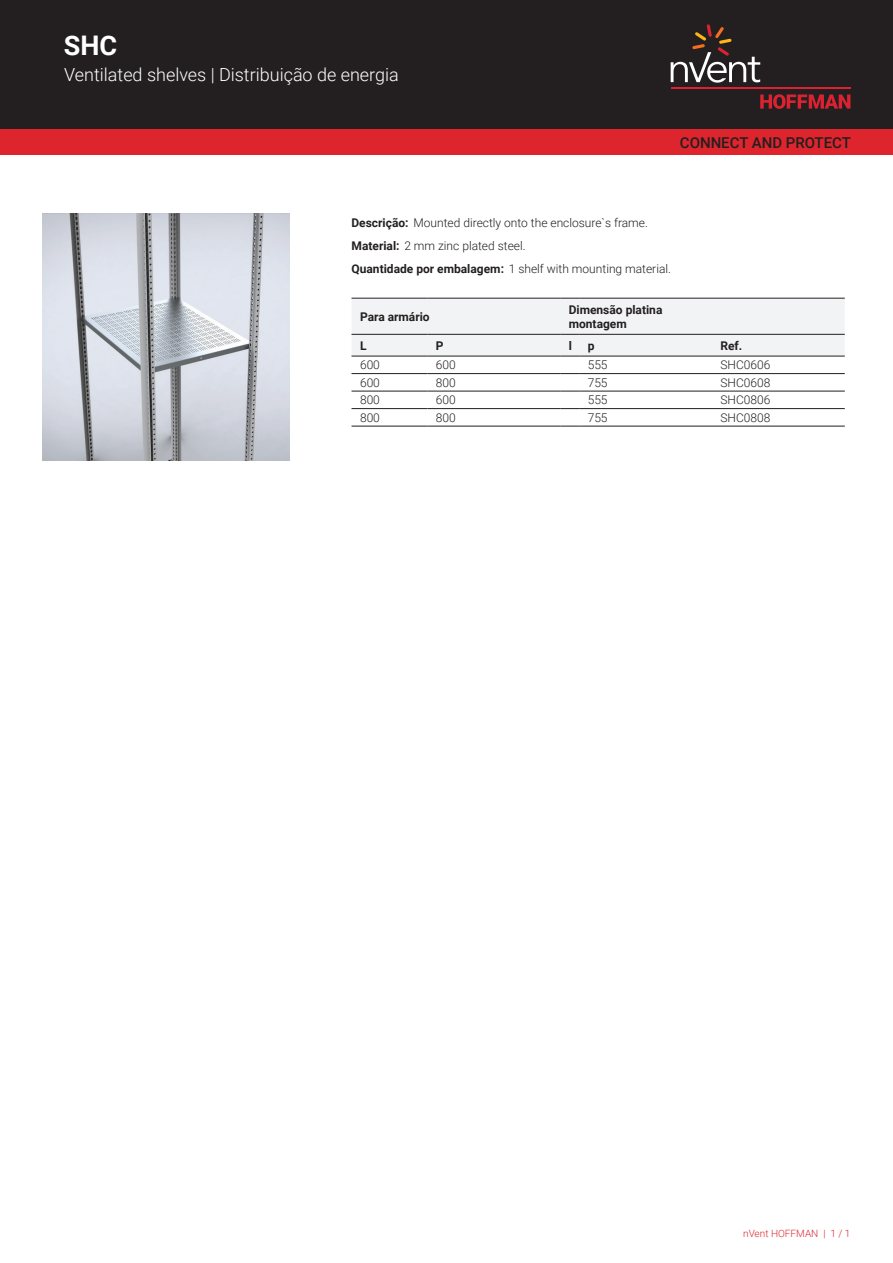
<style>
.page{position:relative;width:893px;height:1263px;background:#fff}
.page>*{position:absolute;margin:0;border:0;box-sizing:border-box;transform-origin:0 0}
.t1{font:700 27px "Roboto";color:#fff}
.t2{font:300 18px "Roboto";color:#fff}
.t3{font:500 15px "Roboto";color:#231f20}
.t4{font:300 12px/23px "Roboto";color:#231f20}
.t5{font:700 12px/14.4px "Roboto";color:#231f20}
.t6{font:300 10.05px "Roboto";color:#de252e}
.s1{font-weight:700}
</style>
<div class="page">
<div style="left:0;top:0;width:893px;height:129px;background:#231f20"></div>
<svg style="left:760px;top:94px;width:90px;height:15px"></svg>
<hr style="left:671px;top:88px;width:179px;height:1px;background:#db2230">
<svg style="left:671px;top:24px;width:89px;height:59px"></svg>
<div style="left:0;top:129px;width:893px;height:26px;background:#de252e"></div>
<hr style="left:351px;top:373px;width:76px;height:1px;background:#231f20">
<hr style="left:427px;top:373px;width:133px;height:1px;background:#231f20">
<svg style="left:560px;top:373px;width:19px;height:1px"></svg>
<hr style="left:579px;top:373px;width:133px;height:1px;background:#231f20">
<hr style="left:712px;top:373px;width:133px;height:1px;background:#231f20">
<hr style="left:351px;top:391px;width:76px;height:1px;background:#231f20">
<hr style="left:427px;top:391px;width:133px;height:1px;background:#231f20">
<svg style="left:560px;top:391px;width:19px;height:1px"></svg>
<hr style="left:579px;top:391px;width:133px;height:1px;background:#231f20">
<hr style="left:712px;top:391px;width:133px;height:1px;background:#231f20">
<hr style="left:351px;top:408px;width:76px;height:1px;background:#231f20">
<hr style="left:427px;top:408px;width:133px;height:1px;background:#231f20">
<svg style="left:560px;top:408px;width:19px;height:1px"></svg>
<hr style="left:579px;top:408px;width:133px;height:1px;background:#231f20">
<hr style="left:712px;top:408px;width:133px;height:1px;background:#231f20">
<hr style="left:351px;top:426px;width:76px;height:1px;background:#231f20">
<hr style="left:427px;top:426px;width:133px;height:1px;background:#231f20">
<svg style="left:560px;top:426px;width:19px;height:1px"></svg>
<hr style="left:579px;top:426px;width:133px;height:1px;background:#231f20">
<hr style="left:712px;top:426px;width:133px;height:1px;background:#231f20">
<svg style="left:351px;top:298px;width:494px;height:59px"></svg>
<hr style="left:579px;top:356px;width:133px;height:1px;background:#231f20">
<hr style="left:712px;top:356px;width:133px;height:1px;background:#231f20">
<img style="left:43px;top:213px;width:246px;height:247px">
<h1 class="t1" style="left:64px;top:27px;width:55px">SHC</h1>
<h2 class="t2" style="left:64px;top:62px;width:336px">Ventilated shelves | Distribuição de energia</h2>
<p class="t3" style="left:680px;top:132px;width:173px">CONNECT AND PROTECT</p>
<p class="t4" style="left:351px;top:211px;width:321px"><span class="s1">Descrição:</span> Mounted directly onto the enclosure`s frame.<br><span class="s1">Material:</span> 2 mm zinc plated steel.<br><span class="s1">Quantidade por embalagem:</span> 1 shelf with mounting material.</p>
<p class="t5" style="left:360px;top:309px;width:71px">Para armário</p>
<p class="t5" style="left:569px;top:302px;width:95px">Dimensão platina montagem</p>
<p class="t5" style="left:360px;top:338px;width:8px">L</p>
<p class="t5" style="left:436px;top:338px;width:9px">P</p>
<p class="t5" style="left:569px;top:338px;width:5px">l</p>
<p class="t5" style="left:588px;top:338px;width:8px">p</p>
<p class="t5" style="left:720px;top:338px;width:23px">Ref.</p>
<p class="t4" style="left:360px;top:353px;width:21px">600</p>
<p class="t4" style="left:436px;top:353px;width:21px">600</p>
<p class="t4" style="left:588px;top:353px;width:21px">555</p>
<p class="t4" style="left:720px;top:353px;width:51px">SHC0606</p>
<p class="t4" style="left:360px;top:371px;width:21px">600</p>
<p class="t4" style="left:436px;top:371px;width:21px">800</p>
<p class="t4" style="left:588px;top:371px;width:21px">755</p>
<p class="t4" style="left:720px;top:371px;width:51px">SHC0608</p>
<p class="t4" style="left:360px;top:388px;width:21px">800</p>
<p class="t4" style="left:436px;top:388px;width:21px">600</p>
<p class="t4" style="left:588px;top:388px;width:21px">555</p>
<p class="t4" style="left:720px;top:388px;width:51px">SHC0806</p>
<p class="t4" style="left:360px;top:406px;width:21px">800</p>
<p class="t4" style="left:436px;top:406px;width:21px">800</p>
<p class="t4" style="left:588px;top:406px;width:21px">755</p>
<p class="t4" style="left:720px;top:406px;width:51px">SHC0808</p>
<p class="t6" style="left:743px;top:1226px;width:109px">nVent HOFFMAN | 1 / 1</p>
</div>
